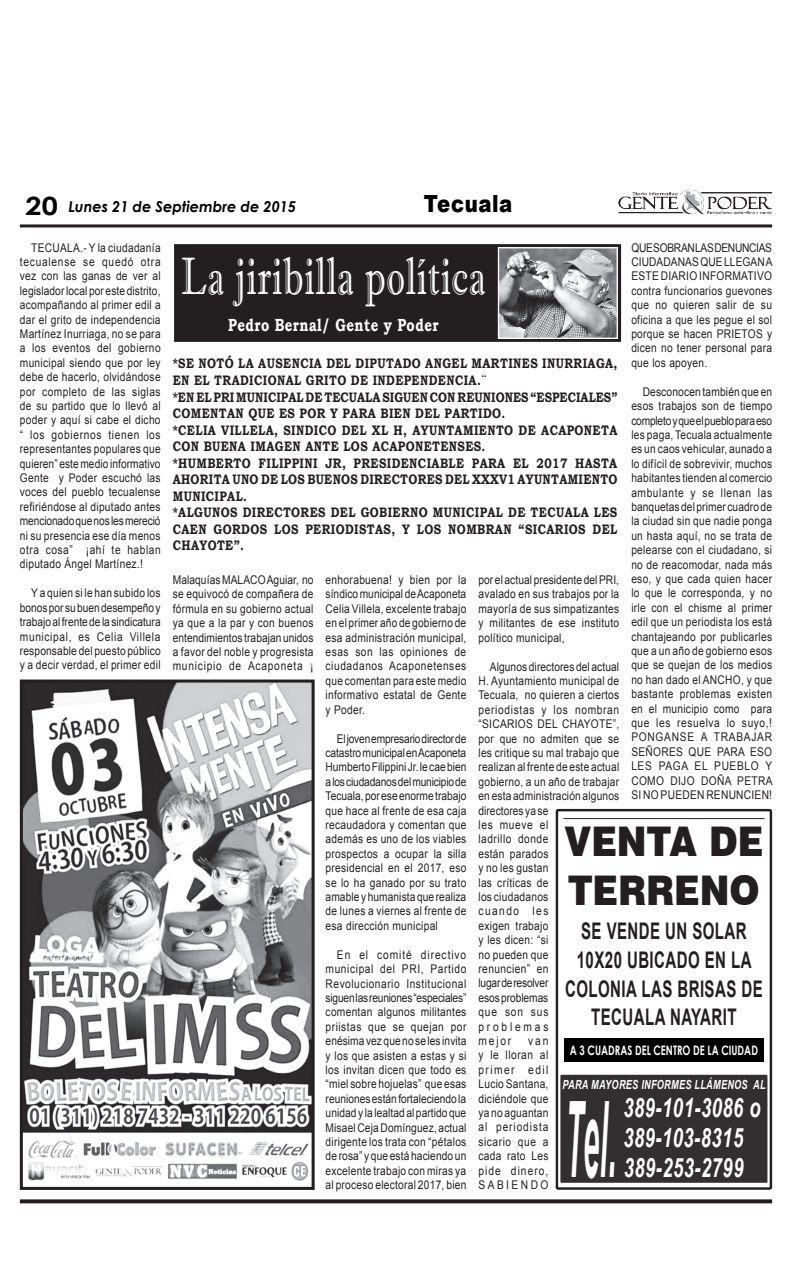
<style>
.page{position:relative;width:792px;height:1276px;background:#fff}
.page>*{position:absolute;margin:0;border:0;box-sizing:border-box;transform-origin:0 0}
.t1{font:italic 700 105.6px "Arial";color:#fff;scale:.27 1}
.t2{font:52.8px "Imprint MT Shadow";letter-spacing:.025em;color:#fff;scale:.7 1}
.t3{font:900 40.9px/49.1px "Swiss 721 BT";color:#231f20;scale:.9 1}
.t4{font:italic 700 26.6px/29.8px "Arial";letter-spacing:.025em;color:#fff;scale:.69 1}
.t5{font:700 25.2px "Century Gothic";color:#000;scale:1.14 1}
.t6{font:900 23.6px "Arial";letter-spacing:.03em;color:#000;scale:.83 1}
.t7{font:700 22.9px/28.6px "Arial";letter-spacing:.03em;color:#231f20;text-align:center;scale:.66 1}
.t8{font:700 17.6px "Bookman Old Style";letter-spacing:.035em;color:#fff;scale:.76 1}
.t9{font:italic 700 15px "Century Gothic";color:#000}
.t10{font:700 13.8px/16.5px "Bookman Old Style";letter-spacing:.035em;color:#231f20;scale:.82 1}
.t11{font:700 13.1px "Century Gothic";color:#fff;scale:.73 1}
.t12{font:italic 700 12.6px "Arial";letter-spacing:.03em;color:#fff;scale:.73 1}
.t13{font:12px/14.4px "Arial";letter-spacing:.03em;color:#231f20;text-align:justify;scale:.85 1}
</style>
<div class="page">
<svg style="left:20px;top:1199px;width:752px;height:4px;background:#373435"></svg>
<img style="left:680px;top:190px;width:23px;height:21px">
<hr style="left:20px;top:224px;width:752px;height:3px;background:#231f20">
<svg style="left:19px;top:224px;width:42px;height:4px"></svg>
<svg style="left:174px;top:244px;width:446px;height:98px;background:#423f40"></svg>
<div style="left:556px;top:809px;width:216px;height:380px;border:2px solid #231f20"></div>
<hr style="left:563px;top:818px;width:202px;height:1px;background:#231f20">
<div style="left:564px;top:1038px;width:199px;height:23px;background:#000"></div>
<div style="left:560px;top:1074px;width:207px;height:108px;background:#312f30"></div>
<img style="left:24px;top:683px;width:287px;height:498px">
<div style="left:20px;top:679px;width:295px;height:511px;border:3px solid #231f20"></div>
<p class="t9" style="left:69px;top:195px;width:229px">Lunes 21 de Septiembre de 2015</p>
<h3 class="t6" style="left:424px;top:186px;width:108px">Tecuala</h3>
<h3 class="t5" style="left:26px;top:186px;width:30px">20</h3>
<p class="t13" style="left:20px;top:240px;width:167px;text-indent:11px">TECUALA.- Y la ciudadanía tecualense se quedó otra vez con las ganas de ver al legislador local por este distrito, acompañando al primer edil a dar el grito de independencia Martínez Inurriaga, no se para a los eventos del gobierno municipal siendo que por ley debe de hacerlo, olvidándose por completo de las siglas de su partido que lo llevó al poder y aquí si cabe el dicho “ los gobiernos tienen los representantes populares que quieren” este medio informativo Gente y Poder escuchó las voces del pueblo tecualense refiriéndose al diputado antes mencionado que nos les mereció ni su presencia ese día menos otra cosa” ¡ahí te hablan diputado Ángel Martínez.!</p>
<p class="t13" style="left:20px;top:586px;width:167px;text-indent:11px">Y a quien si le han subido los bonos por su buen desempeño y trabajo al frente de la sindicatura municipal, es Celia Villela responsable del puesto público y a decir verdad, el primer edil</p>
<p class="t13" style="left:631px;top:240px;width:168px">QUE SOBRAN LAS DENUNCIAS CIUDADANAS QUE LLEGAN A ESTE DIARIO INFORMATIVO contra funcionarios guevones que no quieren salir de su oficina a que les pegue el sol porque se hacen PRIETOS y dicen no tener personal para que los apoyen.</p>
<p class="t13" style="left:631px;top:384px;width:168px;text-indent:11px">Desconocen también que en esos trabajos son de tiempo completo y que el pueblo para eso les paga, Tecuala actualmente es un caos vehicular, aunado a lo difícil de sobrevivir, muchos habitantes tienden al comercio ambulante y se llenan las banquetas del primer cuadro de la ciudad sin que nadie ponga un hasta aquí, no se trata de pelearse con el ciudadano, si no de reacomodar, nada más eso, y que cada quien hacer lo que le corresponda, y no irle con el chisme al primer edil que un periodista los está chantajeando por publicarles que a un año de gobierno esos que se quejan de los medios no han dado el ANCHO, y que bastante problemas existen en el municipio como para que les resuelva lo suyo,!<br>PONGANSE A TRABAJAR SEÑORES QUE PARA ESO LES PAGA EL PUEBLO Y COMO DIJO DOÑA PETRA SI NO PUEDEN RENUNCIEN!</p>
<h2 class="t2" style="left:181px;top:244px;width:437px">La jiribilla política</h2>
<h3 class="t8" style="left:228px;top:312px;width:278px">Pedro Bernal/ Gente y Poder</h3>
<p class="t10" style="left:173px;top:355px;width:544px">*SE NOTÓ LA AUSENCIA DEL DIPUTADO ANGEL MARTINES INURRIAGA, EN EL TRADICIONAL GRITO DE INDEPENDENCIA.¨<br>*EN EL PRI MUNICIPAL DE TECUALA SIGUEN CON REUNIONES “ESPECIALES” COMENTAN QUE ES POR Y PARA BIEN DEL PARTIDO.<br>*CELIA VILLELA, SINDICO DEL XL H, AYUNTAMIENTO DE ACAPONETA CON BUENA IMAGEN ANTE LOS ACAPONETENSES.<br>*HUMBERTO FILIPPINI JR, PRESIDENCIABLE PARA EL 2017 HASTA AHORITA UNO DE LOS BUENOS DIRECTORES DEL XXXV1 AYUNTAMIENTO MUNICIPAL.<br>*ALGUNOS DIRECTORES DEL GOBIERNO MUNICIPAL DE TECUALA LES CAEN GORDOS LOS PERIODISTAS, Y LOS NOMBRAN “SICARIOS DEL CHAYOTE”.</p>
<p class="t13" style="left:173px;top:572px;width:167px">Malaquías MALACO Aguiar, no se equivocó de compañera de fórmula en su gobierno actual ya que a la par y con buenos entendimientos trabajan unidos a favor del noble y progresista municipio de Acaponeta ¡</p>
<p class="t13" style="left:326px;top:572px;width:167px">enhorabuena! y bien por la síndico municipal de Acaponeta Celia Villela, excelente trabajo en el primer año de gobierno de esa administración municipal, esas son las opiniones de ciudadanos Acaponetenses que comentan para este medio informativo estatal de Gente y Poder.</p>
<p class="t13" style="left:326px;top:731px;width:167px;text-indent:11px">El joven empresario director de catastro municipal en Acaponeta Humberto Filippini Jr. le cae bien a los ciudadanos del municipio de Tecuala, por ese enorme trabajo que hace al frente de esa caja recaudadora y comentan que además es uno de los viables prospectos a ocupar la silla presidencial en el 2017, eso se lo ha ganado por su trato amable y humanista que realiza de lunes a viernes al frente de esa dirección municipal</p>
<p class="t13" style="left:326px;top:947px;width:167px;text-indent:11px">En el comité directivo municipal del PRI, Partido Revolucionario Institucional siguen las reuniones “especiales” comentan algunos militantes priistas que se quejan por enésima vez que no se les invita y los que asisten a estas y si los invitan dicen que todo es “miel sobre hojuelas” que esas reuniones están fortaleciendo la unidad y la lealtad al partido que Misael Ceja Domínguez, actual dirigente los trata con “pétalos de rosa” y que está haciendo un excelente trabajo con miras ya al proceso electoral 2017, bien</p>
<p class="t13" style="left:478px;top:572px;width:167px">por el actual presidente del PRI, avalado en sus trabajos por la mayoría de sus simpatizantes y militantes de ese instituto político municipal,</p>
<p class="t13" style="left:478px;top:659px;width:167px;text-align:left;text-indent:11px">Algunos directores del actual<br>H. Ayuntamiento municipal de<br>Tecuala, no quieren a ciertos periodistas y los nombran “SICARIOS DEL CHAYOTE”, por que no admiten que se les critique su mal trabajo que realizan al frente de este actual gobierno, a un año de trabajar en esta administración algunos directores ya se<br>les mueve el<br>ladrillo donde<br>están parados<br>y no les gustan<br>las críticas de<br>los ciudadanos<br>cuando les<br>exigen trabajo<br>y les dicen: “si<br>no pueden que<br>renuncien” en<br>lugar de resolver<br>esos problemas<br>que son sus problemas<br>mejor</p>
<h3 class="t3" style="left:564px;top:816px;width:223px">VENTA DE<br>TERRENO</h3>
<h3 class="t7" style="left:565px;top:917px;width:301px">SE VENDE UN SOLAR<br>10X20 UBICADO EN LA<br>COLONIA LAS BRISAS DE<br>TECUALA NAYARIT</h3>
<p class="t13" style="left:478px;top:1033px;width:84px;text-indent:50px">van y le lloran al primer edil Lucio Santana, diciéndole que ya no aguantan al periodista sicario que a cada rato Les pide dinero, SABIENDO</p>
<p class="t11" style="left:570px;top:1040px;width:259px">A 3 CUADRAS DEL CENTRO DE LA CIUDAD</p>
<p class="t12" style="left:563px;top:1076px;width:280px">PARA MAYORES INFORMES LLÁMENOS AL</p>
<h1 class="t1" style="left:566px;top:1069px;width:189px">Tel.</h1>
<h3 class="t4" style="left:623px;top:1093px;width:201px">389-101-3086 o<br>389-103-8315<br>389-253-2799</h3>
</div>
